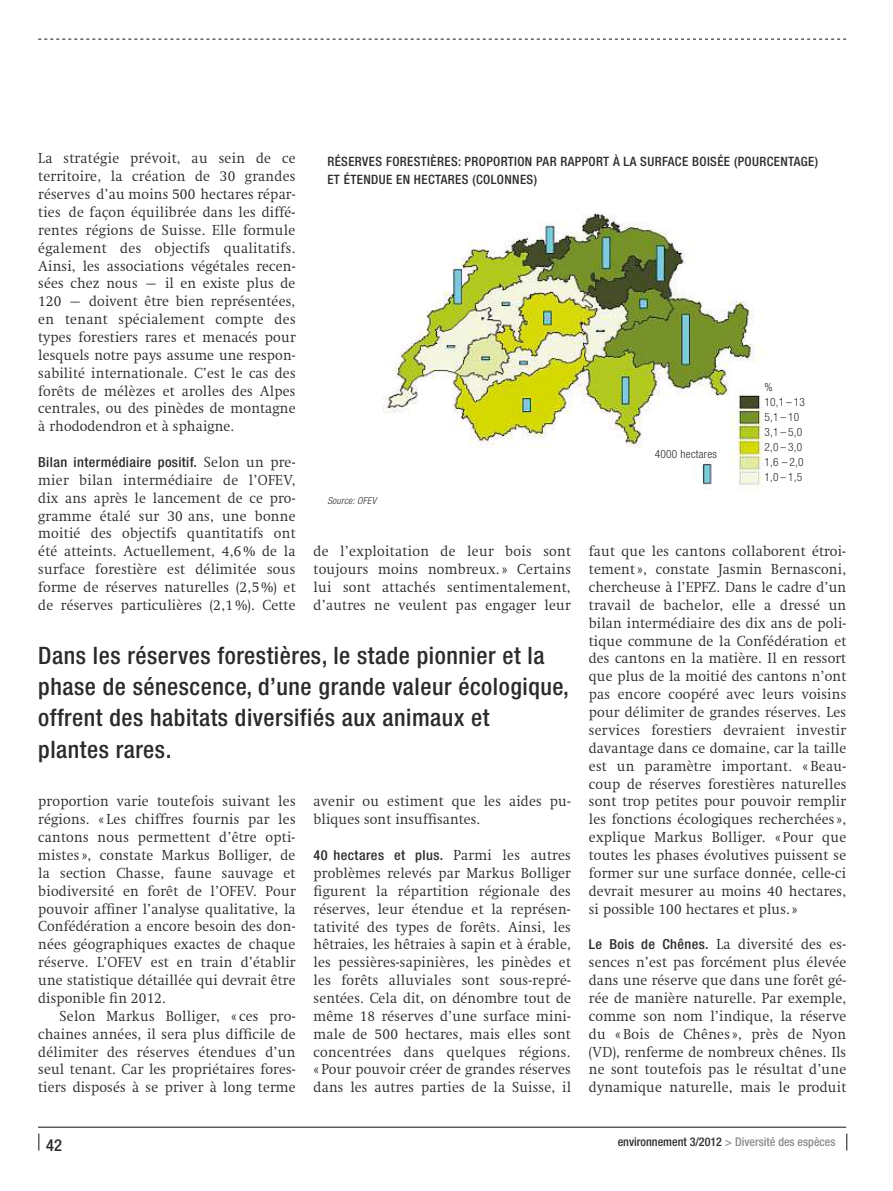
<style>
.page{position:relative;width:893px;height:1191px;background:#fff}
.page>*{position:absolute;margin:0;border:0;box-sizing:border-box;transform-origin:0 0}
.t1{font:500 condensed 24px/31.3px "Helvetica Neue LT";letter-spacing:.02em;color:#2b2b2a}
.t2{font:500 condensed 16.5px "Helvetica Neue LT";color:#2b2b2a}
.t3{font:300 14.85px/17.9px "Swift LT Std";letter-spacing:.015em;color:#2b2b2a;text-align:justify;scale:.95 1}
.t4{font:500 condensed 13.8px "Helvetica Neue LT";letter-spacing:.025em;color:#2b2b2a;scale:1.04 1}
.t5{font:500 condensed 12.9px/18px "Helvetica Neue LT";letter-spacing:.03em;color:#2b2b2a}
.t6{font:500 condensed 12px "Helvetica Neue LT";color:#898a89}
.t7{font:300 condensed 11.4px/15px "Helvetica Neue LT";letter-spacing:.02em;color:#2b2b2a}
.t8{font:italic 300 condensed 9.75px "Helvetica Neue LT";letter-spacing:.02em;color:#2b2b2a}
.s1{font-family:"Swift LT Std";font-weight:300;font-stretch:normal;font-size:14.85px}
.s2{font-family:"Helvetica Neue LT";font-weight:500;font-stretch:condensed;font-size:13.8px}
.s3{color:#2b2b2a}
</style>
<div class="page">
<hr style="left:38px;top:1126px;width:808px;height:1px;background:#2b2b2a">
<svg style="left:38px;top:1133px;width:1px;height:17px"></svg>
<svg style="left:846px;top:1133px;width:1px;height:17px"></svg>
<svg style="left:38px;top:39px;width:808px;height:1px"></svg>
<img style="left:383px;top:213px;width:381px;height:276px">
<p class="t3" style="left:38px;top:149px;width:272px">La stratégie prévoit, au sein de ce territoire, la création de 30 grandes réserves d’au moins 500 hectares répar&shy;ties de façon équilibrée dans les diffé&shy;rentes régions de Suisse. Elle formule également des objectifs qualitatifs.<br>Ainsi, les associations végétales recen&shy;sées chez nous – il en existe plus de 120 – doivent être bien représentées, en tenant spécialement compte des types forestiers rares et menacés pour lesquels notre pays assume une respon&shy;sabilité internationale. C’est le cas des forêts de mélèzes et arolles des Alpes centrales, ou des pinèdes de montagne à rhododendron et à sphaigne.</p>
<p class="t4" style="left:38px;top:454px;width:249px">Bilan intermédiaire positif. <span class="s1">Selon un pre-</span></p>
<p class="t3" style="left:38px;top:471px;width:272px">mier bilan intermédiaire de l’OFEV, dix ans après le lancement de ce pro&shy;gramme étalé sur 30 ans, une bonne moitié des objectifs quantitatifs ont été atteints. Actuellement, 4,6 % de la surface forestière est délimitée sous forme de réserves naturelles (2,5 %) et de réserves particulières (2,1 %). Cette</p>
<p class="t5" style="left:327px;top:152px;width:492px">RÉSERVES FORESTIèRES: PROPORTION PAR RAPPORT à LA SURFACE BOISÉE (POURCENTAGE)<br>ET ÉTENDUE EN HECTARES (COLONNES)</p>
<p class="t7" style="left:764px;top:380px;width:42px">%<br>10,1 – 13<br>5,1 – 10<br>3,1 – 5,0<br>2,0 – 3,0<br>1,6 – 2,0<br>1,0 – 1,5</p>
<p class="t7" style="left:655px;top:447px;width:63px">4000 hectares</p>
<p class="t8" style="left:327px;top:495px;width:50px">Source: OFEV</p>
<p class="t3" style="left:589px;top:542px;width:272px">faut que les cantons collaborent étroi&shy;tement », constate Jasmin Bernasconi, chercheuse à l’EPFZ. Dans le cadre d’un travail de bachelor, elle a dressé un bilan intermédiaire des dix ans de poli&shy;tique commune de la Confédération et des cantons en la matière. Il en ressort que plus de la moitié des cantons n’ont pas encore coopéré avec leurs voisins pour délimiter de grandes réserves. Les services forestiers devraient investir davantage dans ce domaine, car la taille est un paramètre important. «Beau&shy;coup de réserves forestières naturelles sont trop petites pour pouvoir remplir les fonctions écologiques recherchées », explique Markus Bolliger. «Pour que toutes les phases évolutives puissent se former sur une surface donnée, celle-ci devrait mesurer au moins 40 hectares, si possible 100 hectares et plus. »</p>
<p class="t3" style="left:589px;top:935px;width:273px"><span class="s2">Le Bois de Chênes.</span> La diversité des es&shy;sences n’est pas forcément plus élevée dans une réserve que dans une forêt gé&shy;rée de manière naturelle. Par exemple, comme son nom l’indique, la réserve du «Bois de Chênes », près de Nyon (VD), renferme de nombreux chênes. Ils ne sont toutefois pas le résultat d’une dynamique naturelle, mais le produit</p>
<p class="t3" style="left:314px;top:542px;width:273px">de l’exploitation de leur bois sont toujours moins nombreux. » Certains lui sont attachés sentimentalement, d’autres ne veulent pas engager leur</p>
<h1 class="t1" style="left:38px;top:639px;width:532px">Dans les réserves forestières, le stade pionnier et la phase de sénescence, d’une grande valeur écologique, offrent des habitats diversifiés aux animaux et<br>plantes rares.</h1>
<p class="t3" style="left:38px;top:792px;width:272px">proportion varie toutefois suivant les régions. «Les chiffres fournis par les cantons nous permettent d’être opti&shy;mistes », constate Markus Bolliger, de la section Chasse, faune sauvage et biodiversité en forêt de l’OFEV. Pour pouvoir affiner l’analyse qualitative, la Confédération a encore besoin des don&shy;nées géographiques exactes de chaque réserve. L’OFEV est en train d’établir une statistique détaillée qui devrait être disponible fin 2012.</p>
<p class="t3" style="left:38px;top:1006px;width:272px;text-indent:21px">Selon Markus Bolliger, «ces pro&shy;chaines années, il sera plus difficile de délimiter des réserves étendues d’un seul tenant. Car les propriétaires fores&shy;tiers disposés à se priver à long terme</p>
<p class="t3" style="left:314px;top:792px;width:272px">avenir ou estiment que les aides pu&shy;bliques sont insuffisantes.</p>
<p class="t4" style="left:314px;top:847px;width:249px">40 hectares et plus. <span class="s1">Parmi les autres</span></p>
<p class="t3" style="left:314px;top:864px;width:272px">problèmes relevés par Markus Bolliger figurent la répartition régionale des réserves, leur étendue et la représen&shy;tativité des types de forêts. Ainsi, les hêtraies, les hêtraies à sapin et à érable, les pessières-sapinières, les pinèdes et les forêts alluviales sont sous-repré&shy;sentées. Cela dit, on dénombre tout de même 18 réserves d’une surface mini&shy;male de 500 hectares, mais elles sont concentrées dans quelques régions. «Pour pouvoir créer de grandes réserves dans les autres parties de la Suisse, il</p>
<p class="t2" style="left:46px;top:1135px;width:17px">42</p>
<p class="t6" style="left:618px;top:1134px;width:219px"><span class="s3">environnement 3/2012</span> &gt; Diversité des espèces</p>
</div>
